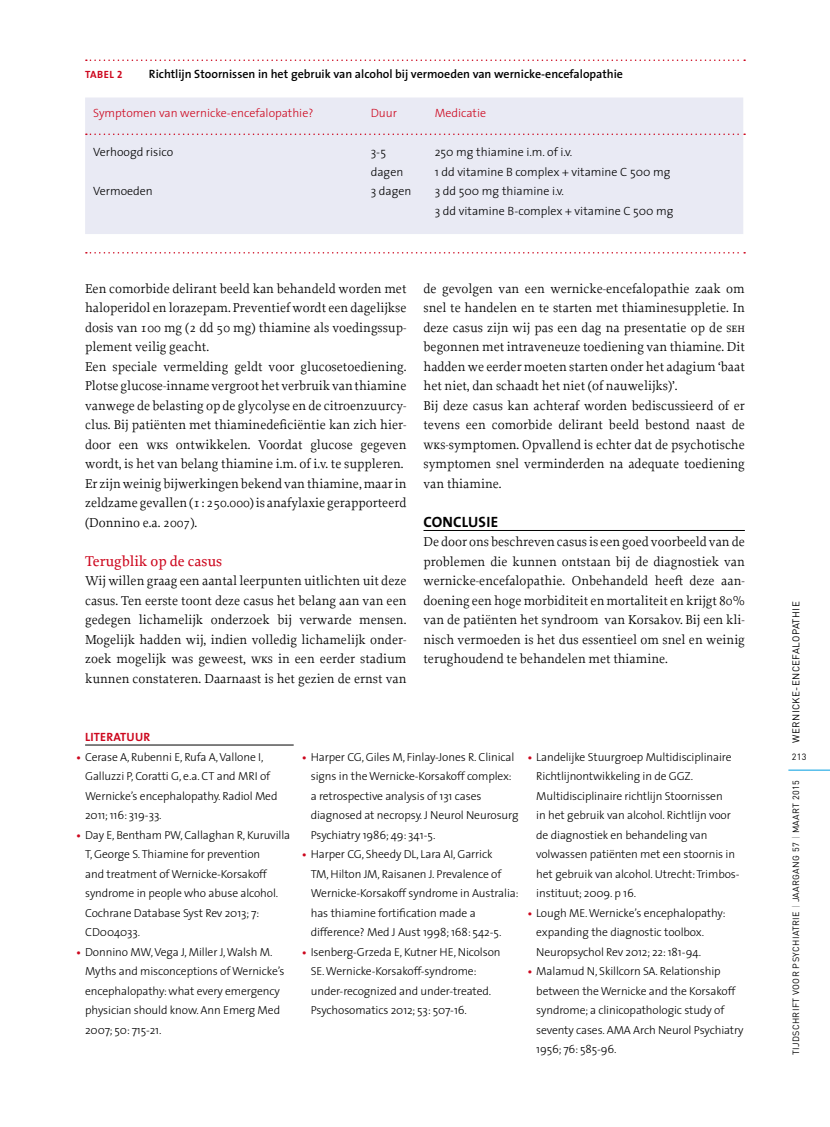
<style>
.page{position:relative;width:830px;height:1127px;background:#fff}
.page>*{position:absolute;margin:0;border:0;box-sizing:border-box;transform-origin:0 0}
.t1{font:500 15px "Proforma";color:#cd071e}
.t2{font:700 15px "The Sans";letter-spacing:.01em;color:#000}
.t3{font:13.5px/19.5px "Proforma";color:#000}
.t4{font:300 12px/19.5px "The Sans";color:#000}
.t5{font:600 12px "The Sans";color:#000}
.t6{font:300 12px "The Sans";color:#cd071e}
.t7{font:700 12px "The Sans";letter-spacing:.02em;color:#cd071e}
.t8{font:300 11.7px/19.5px "The Sans";letter-spacing:-.01em;color:#000}
.t9{font:10.5px "The Sans Bold Caps";letter-spacing:.04em;color:#cd071e}
.t10{font:9.75px "DIN";letter-spacing:.04em;color:#000}
.t11{font:9px "DIN";letter-spacing:.04em;color:#000}
.s1{font-family:"Proforma Book SC"}
.s2{font-family:"The Sans Bold Caps";font-weight:400;font-size:10.5px;color:#cd071e}
.s3{font-style:inherit}
.s4{color:#9c9e9f}
</style>
<div class="page">
<hr style="left:788px;top:770px;width:41px;height:1px;background:#009ee0">
<hr style="left:423px;top:530px;width:321px;height:1px;background:#000">
<svg style="left:86px;top:59px;width:658px;height:2px"></svg>
<div style="left:85px;top:98px;width:657px;height:136px;background:#e9eaf4"></div>
<svg style="left:86px;top:133px;width:658px;height:2px"></svg>
<svg style="left:86px;top:252px;width:658px;height:1px"></svg>
<hr style="left:85px;top:745px;width:208px;height:1px;background:#000">
<p class="t9" style="left:85px;top:66px;width:39px">TABEL 2</p>
<p class="t5" style="left:149px;top:64px;width:475px">Richtlijn Stoornissen in het gebruik van alcohol bij vermoeden van wernicke-encefalopathie</p>
<p class="t6" style="left:93px;top:103px;width:221px">Symptomen van wernicke-encefalopathie?</p>
<p class="t6" style="left:370px;top:103px;width:28px">Duur</p>
<p class="t6" style="left:434px;top:103px;width:53px">Medicatie</p>
<p class="t4" style="left:93px;top:142px;width:81px">Verhoogd risico</p>
<p class="t4" style="left:370px;top:142px;width:34px">3-5 dagen</p>
<p class="t4" style="left:434px;top:142px;width:237px">250 mg thiamine i.m. of i.v.<br>1 dd vitamine B complex + vitamine C 500 mg</p>
<p class="t4" style="left:93px;top:181px;width:61px">Vermoeden</p>
<p class="t4" style="left:370px;top:181px;width:42px">3 dagen</p>
<p class="t4" style="left:434px;top:181px;width:240px">3 dd 500 mg thiamine i.v.<br>3 dd vitamine B-complex + vitamine C 500 mg</p>
<p class="t3" style="left:85px;top:278px;width:323px">Een comorbide delirant beeld kan behandeld worden met haloperidol en lorazepam. Preventief wordt een dagelijkse dosis van 100 mg (2 dd 50 mg) thiamine als voedingssup&shy;plement veilig geacht.<br>Een speciale vermelding geldt voor glucosetoediening.<br>Plotse glucose-inname vergroot het verbruik van thiamine vanwege de belasting op de glycolyse en de citroenzuurcy&shy;clus. Bij patiënten met thiaminedeficiëntie kan zich hier&shy;door een <span class="s1">wks</span> ontwikkelen. Voordat glucose gegeven wordt, is het van belang thiamine i.m. of i.v. te suppleren.<br>Er zijn weinig bijwerkingen bekend van thiamine, maar in zeldzame gevallen (1 : 250.000) is anafylaxie gerapporteerd (Donnino e.a. 2007).</p>
<p class="t1" style="left:85px;top:551px;width:138px">Terugblik op de casus</p>
<p class="t3" style="left:85px;top:571px;width:323px;text-align:justify">Wij willen graag een aantal leerpunten uitlichten uit deze casus. Ten eerste toont deze casus het belang aan van een gedegen lichamelijk onderzoek bij verwarde mensen.<br>Mogelijk hadden wij, indien volledig lichamelijk onder&shy;zoek mogelijk was geweest, <span class="s1">wks</span> in een eerder stadium kunnen constateren. Daarnaast is het gezien de ernst van</p>
<p class="t3" style="left:423px;top:278px;width:323px">de gevolgen van een wernicke-encefalopathie zaak om snel te handelen en te starten met thiaminesuppletie. In deze casus zijn wij pas een dag na presentatie op de <span class="s1">seh </span>begonnen met intraveneuze toediening van thiamine. Dit hadden we eerder moeten starten onder het adagium ‘baat het niet, dan schaadt het niet (of nauwelijks)’.<br>Bij deze casus kan achteraf worden bediscussieerd of er tevens een comorbide delirant beeld bestond naast de <span class="s1">wks</span>-symptomen. Opvallend is echter dat de psychotische symptomen snel verminderden na adequate toediening van thiamine.</p>
<p class="t2" style="left:423px;top:509px;width:76px">CONCLUSIE</p>
<p class="t3" style="left:423px;top:532px;width:323px;text-align:justify">De door ons beschreven casus is een goed voorbeeld van de problemen die kunnen ontstaan bij de diagnostiek van wernicke-encefalopathie. Onbehandeld heeft deze aan&shy;doening een hoge morbiditeit en mortaliteit en krijgt 80% van de patiënten het syndroom van Korsakov. Bij een kli&shy;nisch vermoeden is het dus essentieel om snel en weinig terughoudend te behandelen met thiamine.</p>
<p class="t7" style="left:85px;top:727px;width:67px">LITERATUUR</p>
<p class="t8" style="left:85px;top:746px;width:194px;text-indent:-9px"><span class="s2">•</span> Cerase A, Rubenni E, Rufa A, Vallone I, Galluzzi P, Coratti G, e.a. <span class="s3">CT</span> and <span class="s3">MRI</span> of Wernicke’s encephalopathy. Radiol Med 2011; 116: 319-33.</p>
<p class="t8" style="left:85px;top:824px;width:206px;text-indent:-9px"><span class="s2">•</span> Day E, Bentham PW, Callaghan R, Kuruvilla T, George S. Thiamine for prevention<br>and treatment of Wernicke-Korsakoff syndrome in people who abuse alcohol.<br>Cochrane Database Syst Rev 2013; 7:<br>CD004033.</p>
<p class="t8" style="left:85px;top:941px;width:201px;text-indent:-9px"><span class="s2">•</span> Donnino MW, Vega J, Miller J, Walsh M.<br>Myths and misconceptions of Wernicke’s encephalopathy: what every emergency physician should know. Ann Emerg Med 2007; 50: 715-21.</p>
<p class="t8" style="left:310px;top:746px;width:209px;text-indent:-9px"><span class="s2">•</span> Harper CG, Giles M, Finlay-Jones R. Clinical signs in the Wernicke-Korsakoff complex: a retrospective analysis of 131 cases diagnosed at necropsy. J Neurol Neurosurg Psychiatry 1986; 49: 341-5.</p>
<p class="t8" style="left:310px;top:844px;width:209px;text-indent:-9px"><span class="s2">•</span> Harper CG, Sheedy DL, Lara AI, Garrick<br>TM, Hilton JM, Raisanen J. Prevalence of Wernicke-Korsakoff syndrome in Australia: has thiamine fortification made a difference? Med J Aust 1998; 168: 542-5.</p>
<p class="t8" style="left:310px;top:941px;width:191px;text-indent:-9px"><span class="s2">•</span> Isenberg-Grzeda E, Kutner HE, Nicolson SE. Wernicke-Korsakoff-syndrome: under-recognized and under-treated.<br>Psychosomatics 2012; 53: 507-16.</p>
<p class="t8" style="left:536px;top:746px;width:205px;text-indent:-9px"><span class="s2">•</span> Landelijke Stuurgroep Multidisciplinaire Richtlijnontwikkeling in de GGZ.<br>Multidisciplinaire richtlijn Stoornissen<br>in het gebruik van alcohol. Richtlijn voor de diagnostiek en behandeling van volwassen patiënten met een stoornis in het gebruik van alcohol. Utrecht: Trimbos&shy;instituut; 2009. p 16.</p>
<p class="t8" style="left:536px;top:902px;width:191px;text-indent:-9px"><span class="s2">•</span> Lough ME. Wernicke’s encephalopathy: expanding the diagnostic toolbox.<br>Neuropsychol Rev 2012; 22: 181-94.</p>
<p class="t8" style="left:536px;top:961px;width:209px;text-indent:-9px"><span class="s2">•</span> Malamud N, Skillcorn SA. Relationship between the Wernicke and the Korsakoff syndrome; a clinicopathologic study of seventy cases. AMA Arch Neurol Psychiatry 1956; 76: 585-96.</p>
<p class="t10" style="left:789px;top:742px;width:142px;rotate:-90deg">WERNICKE-ENCEFALOPATHIE</p>
<p class="t11" style="left:791px;top:751px;width:16px">213</p>
<p class="t11" style="left:789px;top:1055px;width:277px;rotate:-90deg">TIJDSCHRIFT VOOR PSYCHIATRIE <span class="s4">|</span> JAARGANG 57 <span class="s4">|</span> MAART 2015</p>
</div>
